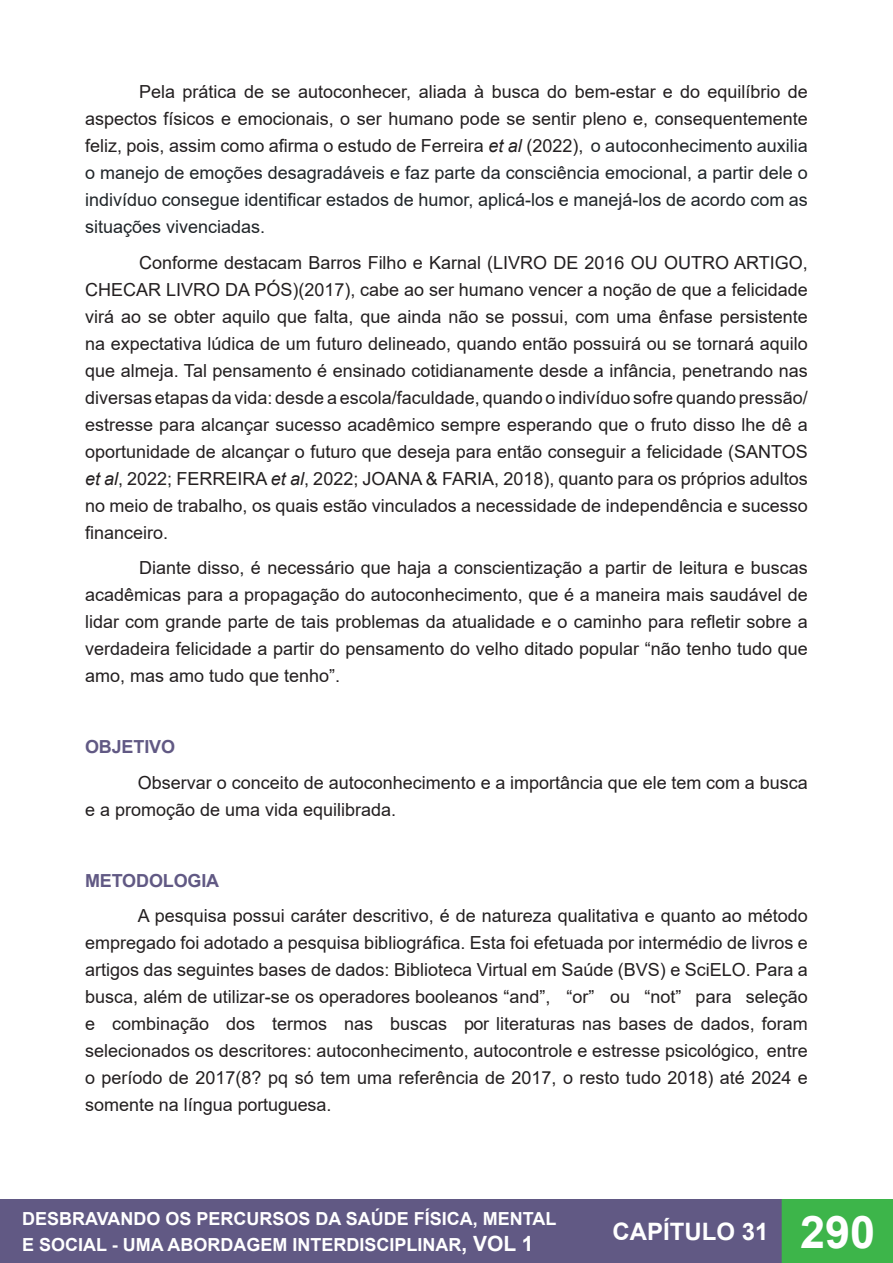
<style>
.page{position:relative;width:893px;height:1263px;background:#fff}
.page>*{position:absolute;margin:0;border:0;box-sizing:border-box;transform-origin:0 0}
.t1{font:700 45px "Arial";color:#fff}
.t2{font:700 24px "Arial";color:#fff}
.Corpo_de_texto{font:18px/27px "Arial";color:#231f20;text-align:justify}
.Corpo_de_texto-2{font:18px/27px "Arial";color:#202529;text-align:justify}
.t3{font:700 18px/26.5px "Arial";color:#fff}
.Título_1{font:700 18px "Arial";letter-spacing:-.01em;color:#615984}
.s1{color:#231f20}
.s2{font-style:italic;color:#231f20}
.s3{font-style:italic}
.s4{font-size:21px}
</style>
<div class="page">
<div style="left:0;top:1200px;width:782px;height:63px;background:#615984"></div>
<div style="left:0;top:1199px;width:783px;height:64px;border:2px solid #615984"></div>
<div style="left:782px;top:1200px;width:111px;height:63px;background:#3db54a"></div>
<div style="left:782px;top:1199px;width:111px;height:64px;border:2px solid #3db54a"></div>
<p class="Corpo_de_texto-2" style="left:85px;top:78px;width:724px;text-indent:54px"><span class="s1">Pela prática de se autoconhecer, aliada à busca do bem-estar e do equilíbrio de aspectos físicos e emocionais, o ser humano pode se sentir pleno e, consequentemente feliz, pois, assim como afirma o estudo de Ferreira</span> <span class="s2">et al</span> <span class="s1">(2022),</span> o autoconhecimento auxilia o manejo de emoções desagradáveis e faz parte da consciência emocional, a partir dele o indivíduo consegue identificar estados de humor, aplicá-los e manejá-los de acordo com as situações vivenciadas.</p>
<p class="Corpo_de_texto" style="left:85px;top:249px;width:724px;text-indent:54px">Conforme destacam Barros Filho e Karnal (LIVRO DE 2016 OU OUTRO ARTIGO, CHECAR LIVRO DA PÓS)(2017), cabe ao ser humano vencer a noção de que a felicidade virá ao se obter aquilo que falta, que ainda não se possui, com uma ênfase persistente na expectativa lúdica de um futuro delineado, quando então possuirá ou se tornará aquilo que almeja. Tal pensamento é ensinado cotidianamente desde a infância, penetrando nas diversas etapas da vida: desde a escola/faculdade, quando o indivíduo sofre quando pressão/ estresse para alcançar sucesso acadêmico sempre esperando que o fruto disso lhe dê a oportunidade de alcançar o futuro que deseja para então conseguir a felicidade (SANTOS <span class="s3">et al</span>, 2022; FERREIRA <span class="s3">et al</span>, 2022; JOANA &amp; FARIA, 2018), quanto para os próprios adultos no meio de trabalho, os quais estão vinculados a necessidade de independência e sucesso financeiro.</p>
<p class="Corpo_de_texto" style="left:85px;top:554px;width:724px;text-indent:54px">Diante disso, é necessário que haja a conscientização a partir de leitura e buscas acadêmicas para a propagação do autoconhecimento, que é a maneira mais saudável de lidar com grande parte de tais problemas da atualidade e o caminho para refletir sobre a verdadeira felicidade a partir do pensamento do velho ditado popular “não tenho tudo que amo, mas amo tudo que tenho”.</p>
<p class="Título_1" style="left:85px;top:734px;width:92px">OBJETIVO</p>
<p class="Corpo_de_texto" style="left:85px;top:769px;width:724px;text-indent:53px">Observar o conceito de autoconhecimento e a importância que ele tem com a busca e a promoção de uma vida equilibrada.</p>
<p class="Título_1" style="left:85px;top:868px;width:136px">METODOLOGIA</p>
<p class="Corpo_de_texto" style="left:85px;top:902px;width:724px;text-indent:53px">A pesquisa possui caráter descritivo, é de natureza qualitativa e quanto ao método empregado foi adotado a pesquisa bibliográfica. Esta foi efetuada por intermédio de livros e artigos das seguintes bases de dados: Biblioteca Virtual em Saúde (BVS) e SciELO. Para a busca, além de utilizar-se os operadores booleanos “and”, “or” ou “not” para seleção e combinação dos termos nas buscas por literaturas nas bases de dados, foram selecionados os descritores: autoconhecimento, autocontrole e estresse psicológico, entre o período de 2017(8? pq só tem uma referência de 2017, o resto tudo 2018) até 2024 e somente na língua portuguesa.</p>
<p class="t3" style="left:22px;top:1205px;width:536px">DESBRAVANDO OS PERCURSOS DA SAÚDE FÍSICA, MENTAL<br>E SOCIAL - UMA ABORDAGEM INTERDISCIPLINAR<span class="s4">, VOL 1</span></p>
<h1 class="t1" style="left:800px;top:1200px;width:77px">290</h1>
<h2 class="t2" style="left:612px;top:1215px;width:158px">CAPÍTULO 31</h2>
</div>
